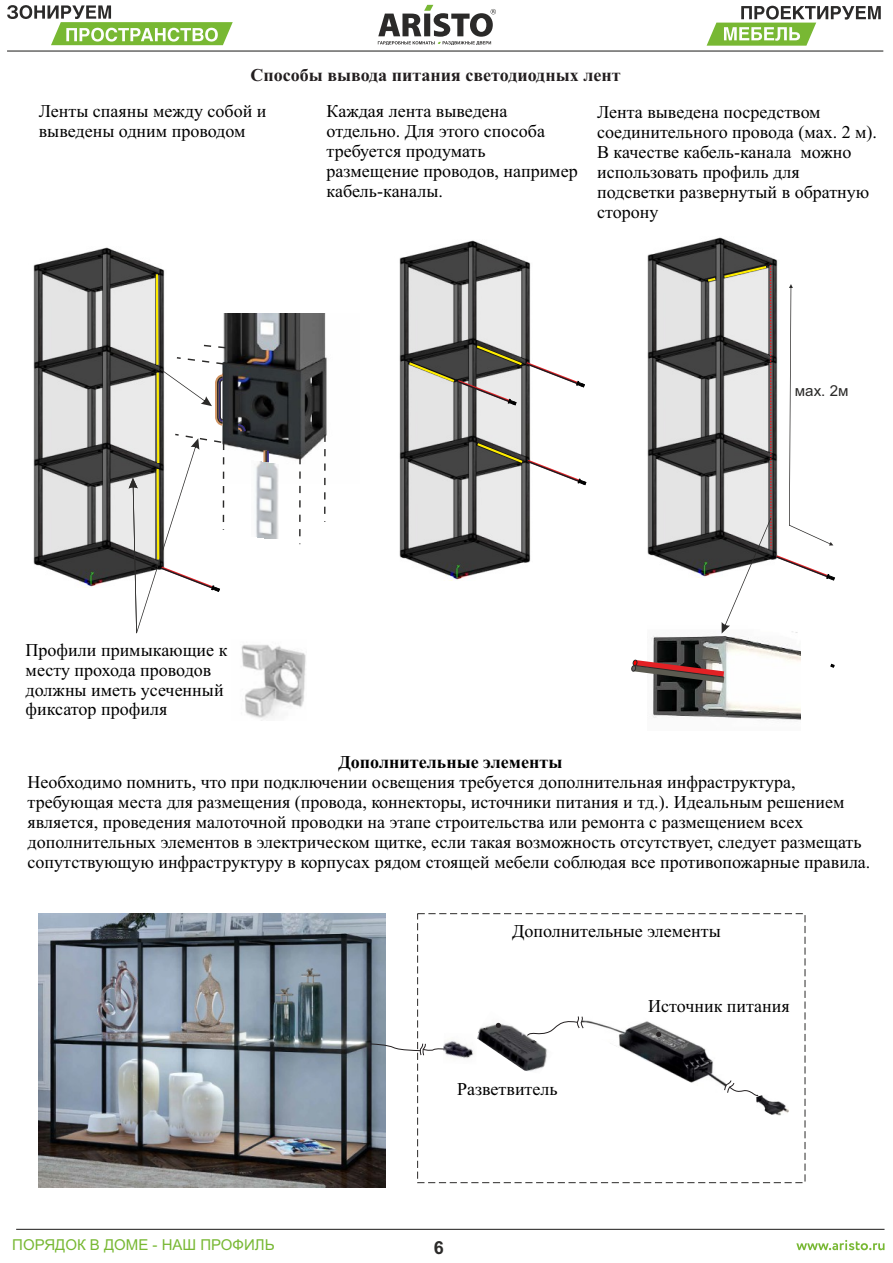
<style>
.page{position:relative;width:893px;height:1263px;background:#fff}
.page>*{position:absolute;margin:0;border:0;box-sizing:border-box;transform-origin:0 0}
.t1{font:18px/20px "Times New Roman";color:#000}
.t2{font:700 18px "Times New Roman";color:#231f20}
.t3{font:700 18px "Times New Roman";color:#000}
.t4{font:700 18px "Arial";color:#2b2a29}
.t5{font:15.15px "Arial";color:#2b2a29}
.t6{font:15px "Arial";color:#78b833}
</style>
<div class="page">
<svg style="left:378px;top:5px;width:118px;height:40px"></svg>
<svg style="left:7px;top:5px;width:226px;height:40px"></svg>
<svg style="left:707px;top:6px;width:174px;height:40px"></svg>
<hr style="left:7px;top:50px;width:876px;height:2px;background:#2b2a29">
<svg style="left:796px;top:1240px;width:88px;height:10px"></svg>
<hr style="left:16px;top:1229px;width:868px;height:1px;background:#2b2a29">
<img style="left:446px;top:1041px;width:28px;height:18px">
<img style="left:584px;top:1020px;width:140px;height:66px">
<img style="left:756px;top:1095px;width:33px;height:20px">
<img style="left:477px;top:1024px;width:70px;height:47px">
<svg style="left:526px;top:1016px;width:58px;height:20px"></svg>
<svg style="left:724px;top:1080px;width:35px;height:17px"></svg>
<svg style="left:656px;top:1031px;width:5px;height:6px"></svg>
<svg style="left:496px;top:1022px;width:5px;height:6px"></svg>
<img style="left:38px;top:914px;width:347px;height:273px">
<svg style="left:370px;top:1043px;width:76px;height:13px"></svg>
<div style="left:417px;top:913px;width:388px;height:270px;border:1px dashed #2b2a29"></div>
<img style="left:399px;top:240px;width:132px;height:341px">
<svg style="left:475px;top:441px;width:112px;height:45px"></svg>
<svg style="left:407px;top:344px;width:178px;height:62px"></svg>
<img style="left:647px;top:237px;width:131px;height:340px">
<svg style="left:830px;top:663px;width:5px;height:5px"></svg>
<img style="left:651px;top:633px;width:149px;height:87px">
<svg style="left:631px;top:656px;width:99px;height:30px"></svg>
<svg style="left:706px;top:264px;width:129px;height:369px"></svg>
<img style="left:301px;top:314px;width:26px;height:146px">
<svg style="left:324px;top:435px;width:2px;height:87px"></svg>
<img style="left:33px;top:247px;width:132px;height:341px">
<img style="left:241px;top:644px;width:65px;height:77px">
<svg style="left:129px;top:272px;width:172px;height:361px"></svg>
<p class="t2" style="left:250px;top:69px;width:372px">Способы вывода питания светодиодных лент</p>
<p class="t1" style="left:39px;top:103px;width:229px">Ленты спаяны между собой и выведены одним проводом</p>
<p class="t1" style="left:327px;top:103px;width:253px">Каждая лента выведена отдельно. Для этого способа требуется продумать размещение проводов, например кабель-каналы.</p>
<p class="t1" style="left:597px;top:104px;width:281px">Лента выведена посредством соединительного провода (мах. 2 м).<br>В качестве кабель-канала можно использовать профиль для подсветки развернутый в обратную сторону</p>
<p class="t1" style="left:26px;top:641px;width:203px">Профили примыкающие к месту прохода проводов должны иметь усеченный фиксатор профиля</p>
<p class="t5" style="left:795px;top:384px;width:55px">мах. 2м</p>
<p class="t3" style="left:339px;top:756px;width:225px">Дополнительные элементы</p>
<p class="t1" style="left:28px;top:774px;width:844px">Необходимо помнить, что при подключении освещения требуется дополнительная инфраструктура, требующая места для размещения (провода, коннекторы, источники питания и тд.). Идеальным решением является, проведения малоточной проводки на этапе строительства или ремонта с размещением всех дополнительных элементов в электрическом щитке, если такая возможность отсутствует, следует размещать сопутствующую инфраструктуру в корпусах рядом стоящей мебели соблюдая все противопожарные правила.</p>
<p class="t1" style="left:512px;top:922px;width:210px">Дополнительные элементы</p>
<p class="t1" style="left:457px;top:1080px;width:102px">Разветвитель</p>
<p class="t6" style="left:12px;top:1239px;width:264px">ПОРЯДОК В ДОМЕ - НАШ ПРОФИЛЬ</p>
<p class="t4" style="left:434px;top:1241px;width:12px">6</p>
<p class="t1" style="left:648px;top:998px;width:143px">Источник питания</p>
</div>
